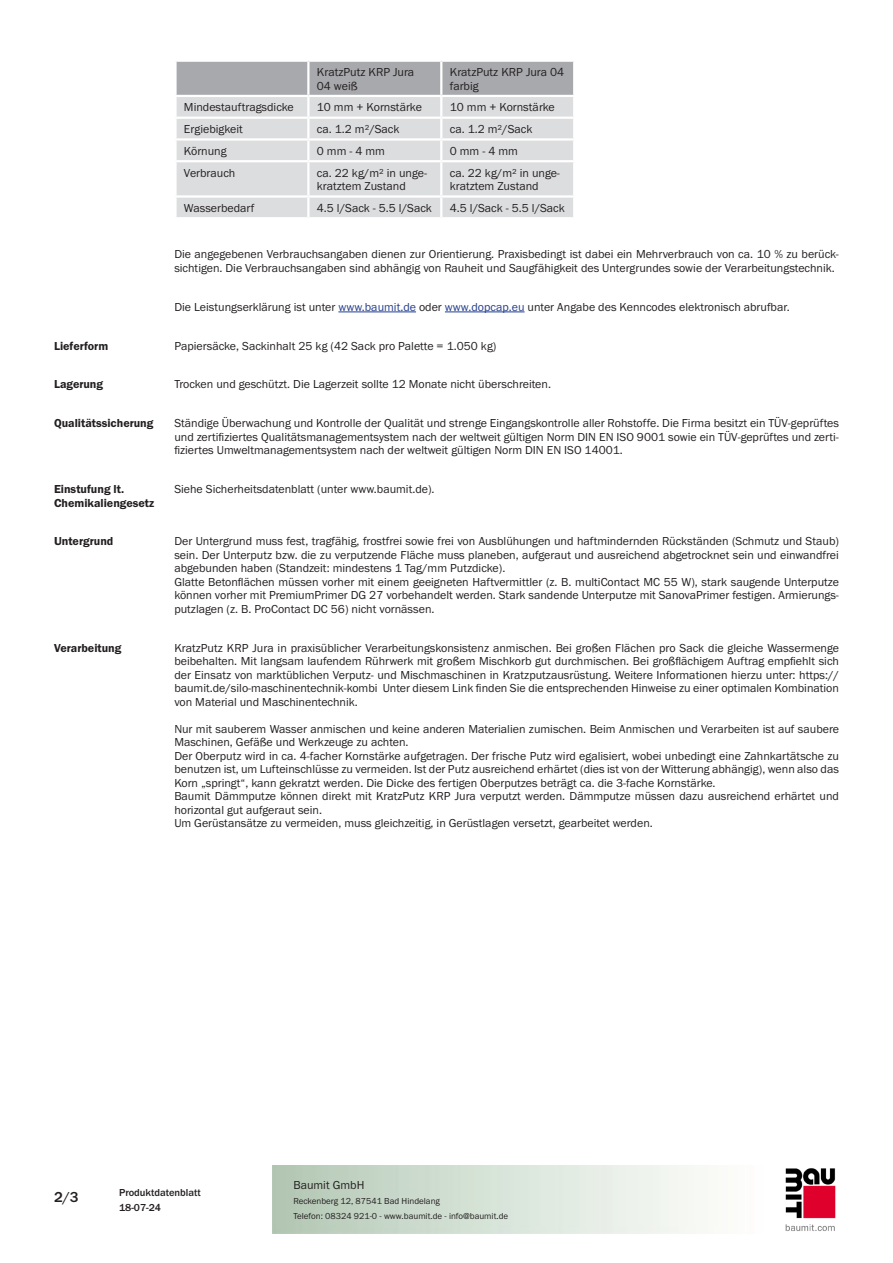
<style>
.page{position:relative;width:893px;height:1263px;background:#fff}
.page>*{position:absolute;margin:0;border:0;box-sizing:border-box;transform-origin:0 0}
.t1{font:500 15px "BM Franklin Gothic URW";color:#231f20}
.PDS_Standard{font:12px/13.5px "BM Franklin Gothic URW Boo";color:#231f20;text-align:justify}
.PDS_Standard_linksbü{font:12px/13.5px "BM Franklin Gothic URW Boo";color:#231f20}
.PDS_Header{font:12px/13.5px "BM Franklin Gothic URW Dem";color:#231f20}
.t2{font:500 10.5px/15px "BM Franklin Gothic URW";color:#231f20}
.t3{font:9px/15px "BM Franklin Gothic URW Boo";color:#231f20}
.s1{color:#253f8e}
</style>
<div class="page">
<img style="left:785px;top:1168px;width:51px;height:63px">
<div style="left:177px;top:62px;width:396px;height:33px;background:#a8a9ad"></div>
<div style="left:177px;top:97px;width:396px;height:120px;background:#dcdddf"></div>
<hr style="left:307px;top:62px;width:2px;height:33px;background:#fff">
<hr style="left:440px;top:62px;width:2px;height:33px;background:#fff">
<hr style="left:307px;top:97px;width:2px;height:20px;background:#fff">
<hr style="left:440px;top:97px;width:2px;height:20px;background:#fff">
<hr style="left:174px;top:117px;width:134px;height:2px;background:#fff">
<hr style="left:308px;top:117px;width:133px;height:2px;background:#fff">
<hr style="left:441px;top:117px;width:134px;height:2px;background:#fff">
<hr style="left:174px;top:138px;width:134px;height:3px;background:#fff">
<hr style="left:308px;top:138px;width:133px;height:3px;background:#fff">
<svg style="left:307px;top:119px;width:2px;height:41px"></svg>
<hr style="left:441px;top:138px;width:134px;height:3px;background:#fff">
<svg style="left:440px;top:119px;width:2px;height:41px"></svg>
<hr style="left:174px;top:160px;width:134px;height:2px;background:#fff">
<hr style="left:308px;top:160px;width:133px;height:2px;background:#fff">
<hr style="left:307px;top:162px;width:2px;height:33px;background:#fff">
<hr style="left:441px;top:160px;width:134px;height:2px;background:#fff">
<hr style="left:440px;top:162px;width:2px;height:33px;background:#fff">
<hr style="left:174px;top:195px;width:134px;height:3px;background:#fff">
<hr style="left:308px;top:195px;width:133px;height:3px;background:#fff">
<svg style="left:307px;top:198px;width:2px;height:19px"></svg>
<hr style="left:441px;top:195px;width:134px;height:3px;background:#fff">
<svg style="left:440px;top:198px;width:2px;height:19px"></svg>
<hr style="left:338px;top:311px;width:78px;height:1px;background:#253f8e">
<hr style="left:445px;top:311px;width:80px;height:1px;background:#253f8e">
<p class="PDS_Standard_linksbü" style="left:317px;top:65px;width:99px">KratzPutz KRP Jura<br>04 weiß</p>
<p class="PDS_Standard_linksbü" style="left:450px;top:65px;width:116px">KratzPutz KRP Jura 04 farbig</p>
<p class="PDS_Standard_linksbü" style="left:184px;top:101px;width:111px">Mindestauftragsdicke</p>
<p class="PDS_Standard_linksbü" style="left:317px;top:101px;width:107px">10 mm + Kornstärke</p>
<p class="PDS_Standard_linksbü" style="left:450px;top:101px;width:107px">10 mm + Kornstärke</p>
<p class="PDS_Standard_linksbü" style="left:184px;top:122px;width:60px">Ergiebigkeit</p>
<p class="PDS_Standard_linksbü" style="left:317px;top:122px;width:84px">ca. 1.2 m²/Sack</p>
<p class="PDS_Standard_linksbü" style="left:450px;top:122px;width:84px">ca. 1.2 m²/Sack</p>
<p class="PDS_Standard_linksbü" style="left:184px;top:144px;width:44px">Körnung</p>
<p class="PDS_Standard_linksbü" style="left:317px;top:144px;width:70px">0 mm - 4 mm</p>
<p class="PDS_Standard_linksbü" style="left:450px;top:144px;width:70px">0 mm - 4 mm</p>
<p class="PDS_Standard_linksbü" style="left:184px;top:166px;width:53px">Verbrauch</p>
<p class="PDS_Standard_linksbü" style="left:317px;top:166px;width:112px">ca. 22 kg/m² in unge&shy;kratztem Zustand</p>
<p class="PDS_Standard_linksbü" style="left:450px;top:166px;width:112px">ca. 22 kg/m² in unge&shy;kratztem Zustand</p>
<p class="PDS_Standard_linksbü" style="left:184px;top:201px;width:72px">Wasserbedarf</p>
<p class="PDS_Standard_linksbü" style="left:317px;top:201px;width:116px">4.5 l/Sack - 5.5 l/Sack</p>
<p class="PDS_Standard_linksbü" style="left:450px;top:201px;width:116px">4.5 l/Sack - 5.5 l/Sack</p>
<p class="PDS_Standard" style="left:174px;top:248px;width:666px">Die angegebenen Verbrauchsangaben dienen zur Orientierung. Praxisbedingt ist dabei ein Mehrverbrauch von ca. 10 % zu berück&shy;sichtigen. Die Verbrauchsangaben sind abhängig von Rauheit und Saugfähigkeit des Untergrundes sowie der Verarbeitungstechnik.</p>
<p class="PDS_Standard" style="left:174px;top:300px;width:617px">Die Leistungserklärung ist unter <span class="s1">www.baumit.de</span> oder <span class="s1">www.dopcap.eu</span> unter Angabe des Kenncodes elektronisch abrufbar.</p>
<p class="PDS_Header" style="left:54px;top:339px;width:56px">Lieferform</p>
<p class="PDS_Standard" style="left:174px;top:339px;width:324px">Papiersäcke, Sackinhalt 25 kg (42 Sack pro Palette = 1.050 kg)</p>
<p class="PDS_Header" style="left:54px;top:378px;width:51px">Lagerung</p>
<p class="PDS_Standard" style="left:174px;top:378px;width:378px">Trocken und geschützt. Die Lagerzeit sollte 12 Monate nicht überschreiten.</p>
<p class="PDS_Header" style="left:54px;top:417px;width:101px">Qualitätssicherung</p>
<p class="PDS_Standard" style="left:174px;top:417px;width:666px">Ständige Überwachung und Kontrolle der Qualität und strenge Eingangskontrolle aller Rohstoffe. Die Firma besitzt ein TÜV-geprüftes und zertifiziertes Qualitätsmanagementsystem nach der weltweit gültigen Norm DIN EN ISO 9001 sowie ein TÜV-geprüftes und zerti&shy;fiziertes Umweltmanagementsystem nach der weltweit gültigen Norm DIN EN ISO 14001.</p>
<p class="PDS_Header" style="left:54px;top:483px;width:102px">Einstufung lt.<br>Chemikaliengesetz</p>
<p class="PDS_Standard" style="left:174px;top:482px;width:262px">Siehe Sicherheitsdatenblatt (unter www.baumit.de).</p>
<p class="PDS_Header" style="left:54px;top:535px;width:61px">Untergrund</p>
<p class="PDS_Standard" style="left:174px;top:535px;width:666px">Der Untergrund muss fest, tragfähig, frostfrei sowie frei von Ausblühungen und haftmindernden Rückständen (Schmutz und Staub) sein. Der Unterputz bzw. die zu verputzende Fläche muss planeben, aufgeraut und ausreichend abgetrocknet sein und einwandfrei abgebunden haben (Standzeit: mindestens 1 Tag/mm Putzdicke).</p>
<p class="PDS_Standard" style="left:174px;top:575px;width:666px">Glatte Betonflächen müssen vorher mit einem geeigneten Haftvermittler (z. B. multiContact MC 55 W), stark saugende Unterputze können vorher mit PremiumPrimer DG 27 vorbehandelt werden. Stark sandende Unterputze mit SanovaPrimer festigen. Armierungs&shy;putzlagen (z. B. ProContact DC 56) nicht vornässen.</p>
<p class="PDS_Header" style="left:54px;top:641px;width:69px">Verarbeitung</p>
<p class="PDS_Standard" style="left:174px;top:641px;width:666px">KratzPutz KRP Jura in praxisüblicher Verarbeitungskonsistenz anmischen. Bei großen Flächen pro Sack die gleiche Wassermenge beibehalten. Mit langsam laufendem Rührwerk mit großem Mischkorb gut durchmischen. Bei großflächigem Auftrag empfiehlt sich der Einsatz von marktüblichen Verputz- und Mischmaschinen in Kratzputzausrüstung. Weitere Informationen hierzu unter: https:// baumit.de/silo-maschinentechnik-kombi Unter diesem Link finden Sie die entsprechenden Hinweise zu einer optimalen Kombination von Material und Maschinentechnik.</p>
<p class="PDS_Standard" style="left:174px;top:722px;width:666px">Nur mit sauberem Wasser anmischen und keine anderen Materialien zumischen. Beim Anmischen und Verarbeiten ist auf saubere<br>Maschinen, Gefäße und Werkzeuge zu achten.</p>
<p class="PDS_Standard" style="left:174px;top:749px;width:666px">Der Oberputz wird in ca. 4-facher Kornstärke aufgetragen. Der frische Putz wird egalisiert, wobei unbedingt eine Zahnkartätsche zu benutzen ist, um Lufteinschlüsse zu vermeiden. Ist der Putz ausreichend erhärtet (dies ist von der Witterung abhängig), wenn also das Korn „springt“, kann gekratzt werden. Die Dicke des fertigen Oberputzes beträgt ca. die 3-fache Kornstärke.</p>
<p class="PDS_Standard" style="left:174px;top:790px;width:666px">Baumit Dämmputze können direkt mit KratzPutz KRP Jura verputzt werden. Dämmputze müssen dazu ausreichend erhärtet und horizontal gut aufgeraut sein.</p>
<p class="PDS_Standard" style="left:174px;top:817px;width:480px">Um Gerüstansätze zu vermeiden, muss gleichzeitig, in Gerüstlagen versetzt, gearbeitet werden.</p>
<p class="t1" style="left:54px;top:1188px;width:26px">2/3</p>
<p class="t2" style="left:119px;top:1185px;width:83px">Produktdatenblatt<br>18-07-24</p>
<p class="PDS_Standard" style="left:293px;top:1178px;width:73px">Baumit GmbH</p>
<p class="t3" style="left:293px;top:1193px;width:216px">Reckenberg 12, 87541 Bad Hindelang<br>Telefon: 08324 921-0 - www.baumit.de - info@baumit.de</p>
</div>
